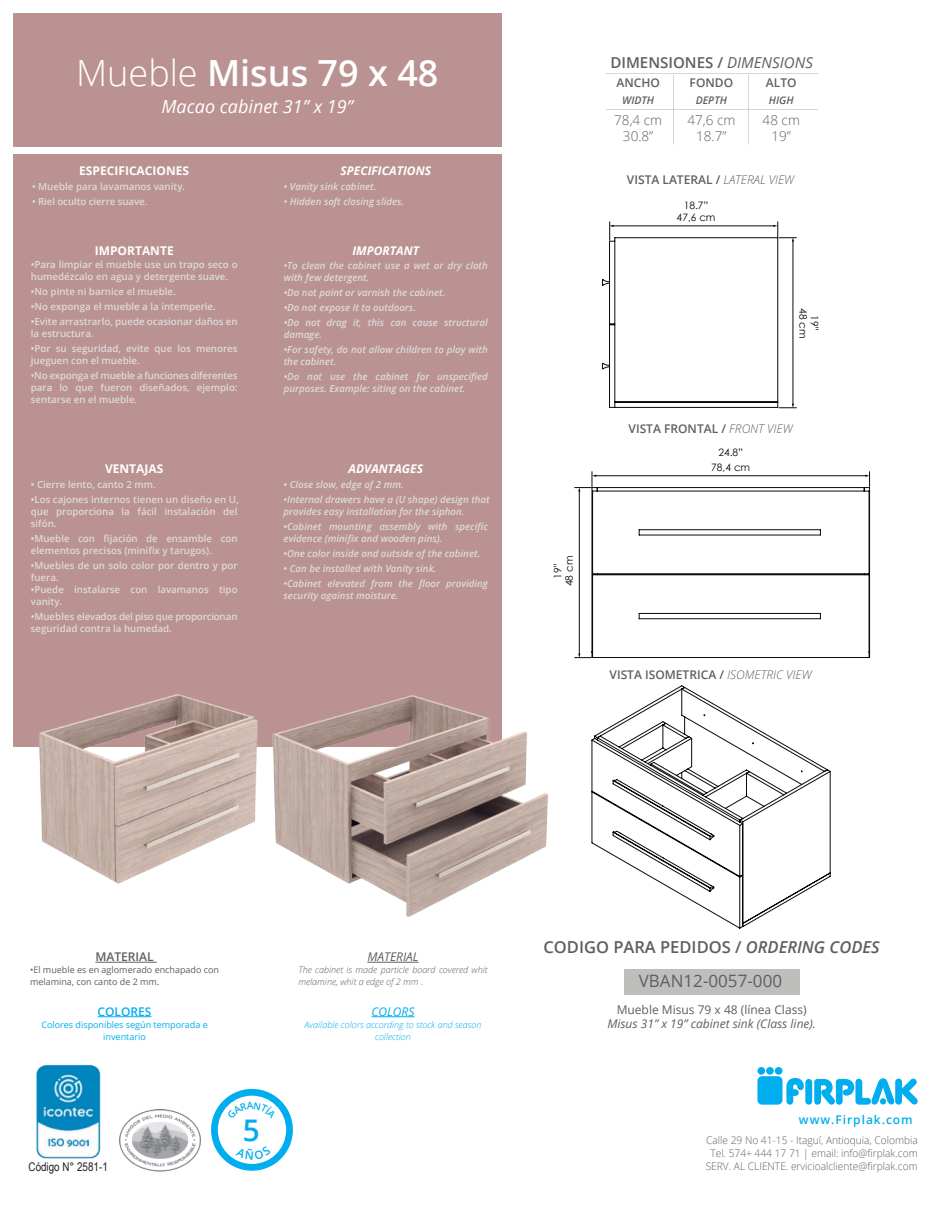
<style>
.page{position:relative;width:944px;height:1214px;background:#fff}
.page>*{position:absolute;margin:0;border:0;box-sizing:border-box;transform-origin:0 0}
.t1{font:600 36px "Open Sans";color:#fff}
.t2{font:600 29.7px "Open Sans";color:#00aeef}
.t3{font:italic 18px "Open Sans";color:#fff}
.t4{font:16.95px "Open Sans";color:#5e5f62}
.t5{font:600 16.5px "Open Sans";color:#5e5f62}
.t6{font:600 15px "Open Sans";color:#5e5f62}
.t7{font:300 13.5px/15.9px "Open Sans";color:#5e5f62;text-align:center}
.t8{font:600 12px "Open Sans";color:#5e5f62}
.t9{font:italic 12px "Open Sans";color:#5e5f62}
.t10{font:700 12px "Open Sans";color:#fff}
.t11{font:italic 700 12px "Open Sans";color:#fff}
.t12{font:12px "Open Sans";color:#5e5f62}
.t13{font:600 12px "Open Sans";letter-spacing:.08em;color:#00aeef}
.t14{font:12px "Arial Narrow";color:#231f20}
.t15{font:600 12px "Open Sans";color:#00aeef}
.t16{font:italic 12px "Open Sans";color:#00aeef}
.t17{font:300 10.5px/12.6px "Open Sans";color:#5e5f62;text-align:center}
.t18{font:italic 600 10.5px "Open Sans";color:#5e5f62}
.t19{font:10.2px "Century Gothic";color:#0c090d}
.t20{font:600 9.75px/12px "Open Sans";color:#dddbd9}
.t21{font:italic 600 9.75px/12px "Open Sans";color:#dddbd9}
.t22{font:italic 300 9px/12px "Open Sans";color:#5e5f62}
.t23{font:9px/12px "Open Sans";color:#5e5f62}
.t24{font:italic 300 9px/12px "Open Sans";color:#00aeef;text-align:center}
.t25{font:9px/12px "Open Sans";color:#00aeef;text-align:center}
.s1{font-weight:300}
.s2{font-weight:400;font-style:italic}
.s3{font-weight:300;font-style:italic}
.s4{font-style:italic}
</style>
<div class="page">
<img style="left:119px;top:1109px;width:81px;height:62px">
<img style="left:36px;top:1064px;width:65px;height:95px">
<div style="left:757px;top:1076px;width:25px;height:28px;background:#00aeef;border-radius:5px"></div>
<div style="left:757px;top:1067px;width:8px;height:7px;background:#00aeef;border-radius:50%"></div>
<div style="left:766px;top:1067px;width:7px;height:7px;background:#00aeef;border-radius:50%"></div>
<div style="left:774px;top:1067px;width:8px;height:7px;background:#00aeef;border-radius:50%"></div>
<svg style="left:786px;top:1078px;width:18px;height:26px"></svg>
<div style="left:805px;top:1079px;width:7px;height:25px;background:#00aeef;border-radius:3px"></div>
<svg style="left:814px;top:1078px;width:104px;height:27px"></svg>
<div style="left:13px;top:13px;width:488px;height:733px;background:#ba9292"></div>
<div style="left:0;top:147px;width:931px;height:6px;background:#fff"></div>
<hr style="left:95px;top:962px;width:62px;height:1px;background:#5e5f62">
<hr style="left:367px;top:962px;width:51px;height:1px;background:#5e5f62">
<div style="left:623px;top:969px;width:176px;height:25px;background:#bebebd"></div>
<hr style="left:98px;top:1016px;width:53px;height:1px;background:#00aeef">
<hr style="left:371px;top:1016px;width:43px;height:1px;background:#00aeef">
<img style="left:269px;top:692px;width:279px;height:225px">
<img style="left:35px;top:694px;width:227px;height:190px">
<hr style="left:595px;top:475px;width:271px;height:1px;background:#0c090e">
<hr style="left:579px;top:491px;width:1px;height:163px;background:#0c090e">
<hr style="left:592px;top:491px;width:277px;height:1px;background:#0c090d">
<hr style="left:592px;top:573px;width:277px;height:1px;background:#0c090d">
<hr style="left:592px;top:491px;width:1px;height:83px;background:#0c090d">
<hr style="left:868px;top:491px;width:1px;height:83px;background:#0c090d">
<hr style="left:597px;top:487px;width:267px;height:1px;background:#0c090d">
<svg style="left:574px;top:652px;width:18px;height:6px"></svg>
<hr style="left:591px;top:487px;width:1px;height:165px;background:#0c090d">
<svg style="left:574px;top:471px;width:24px;height:20px"></svg>
<hr style="left:592px;top:574px;width:277px;height:1px;background:#0c090d">
<hr style="left:868px;top:575px;width:1px;height:82px;background:#0c090d">
<hr style="left:592px;top:657px;width:277px;height:1px;background:#0c090d">
<hr style="left:592px;top:575px;width:1px;height:82px;background:#0c090d">
<hr style="left:869px;top:487px;width:1px;height:165px;background:#0c090d">
<svg style="left:864px;top:471px;width:6px;height:20px"></svg>
<hr style="left:639px;top:618px;width:181px;height:1px;background:#0c090d">
<hr style="left:639px;top:613px;width:181px;height:1px;background:#0c090d">
<hr style="left:639px;top:535px;width:181px;height:1px;background:#0c090d">
<hr style="left:639px;top:529px;width:181px;height:1px;background:#0c090d">
<svg style="left:602px;top:222px;width:194px;height:186px"></svg>
<svg style="left:591px;top:685px;width:239px;height:243px"></svg>
<svg style="left:211px;top:1088px;width:82px;height:82px"></svg>
<h1 class="t1" style="left:76px;top:48px;width:364px"><span class="s1">Mueble</span> Misus 79 x 48</h1>
<h3 class="t3" style="left:161px;top:94px;width:193px">Macao cabinet 31” x 19”</h3>
<p class="t10" style="left:79px;top:162px;width:111px">ESPECIFICACIONES</p>
<p class="t20" style="left:32px;top:180px;width:155px">• Mueble para lavamanos vanity.</p>
<p class="t20" style="left:32px;top:195px;width:117px">• Riel oculto cierre suave.</p>
<p class="t11" style="left:340px;top:162px;width:92px">SPECIFICATIONS</p>
<p class="t21" style="left:284px;top:180px;width:94px">• Vanity sink cabinet.</p>
<p class="t21" style="left:284px;top:195px;width:122px">• Hidden soft closing slides.</p>
<p class="t10" style="left:95px;top:242px;width:80px">IMPORTANTE</p>
<p class="t11" style="left:352px;top:242px;width:68px">IMPORTANT</p>
<p class="t21" style="left:284px;top:259px;width:206px">•To clean the cabinet use a wet or dry cloth with few detergent.</p>
<p class="t21" style="left:284px;top:286px;width:163px">•Do not paint or varnish the cabinet.</p>
<p class="t21" style="left:284px;top:301px;width:134px">•Do not expose it to outdoors.</p>
<p class="t21" style="left:284px;top:316px;width:206px">•Do not drag it, this can cause structural damage.</p>
<p class="t21" style="left:284px;top:343px;width:206px">•For safety, do not allow children to play with the cabinet.</p>
<p class="t21" style="left:284px;top:370px;width:206px">•Do not use the cabinet for unspecified purposes. Example: siting on the cabinet.</p>
<p class="t20" style="left:31px;top:258px;width:208px">•Para limpiar el mueble use un trapo seco o humedézcalo en agua y detergente suave.</p>
<p class="t20" style="left:31px;top:285px;width:146px">•No pinte ni barnice el mueble.</p>
<p class="t20" style="left:31px;top:300px;width:187px">•No exponga el mueble a la intemperie.</p>
<p class="t20" style="left:31px;top:315px;width:208px">•Evite arrastrarlo, puede ocasionar daños en la estructura.</p>
<p class="t20" style="left:31px;top:342px;width:208px">•Por su seguridad, evite que los menores jueguen con el mueble.</p>
<p class="t20" style="left:31px;top:369px;width:208px;text-align:justify">•No exponga el mueble a funciones diferentes para lo que fueron diseñados, ejemplo: sentarse en el mueble.</p>
<p class="t10" style="left:105px;top:460px;width:60px">VENTAJAS</p>
<p class="t20" style="left:31px;top:478px;width:127px">• Cierre lento, canto 2 mm.</p>
<p class="t20" style="left:31px;top:493px;width:209px;text-align:justify">•Los cajones internos tienen un diseño en U, que proporciona la fácil instalación del sifón.</p>
<p class="t20" style="left:31px;top:532px;width:208px">•Mueble con fijación de ensamble con elementos precisos (minifix y tarugos).</p>
<p class="t20" style="left:31px;top:559px;width:208px">•Muebles de un solo color por dentro y por fuera.</p>
<p class="t20" style="left:31px;top:583px;width:208px">•Puede instalarse con lavamanos tipo vanity.</p>
<p class="t20" style="left:31px;top:610px;width:208px">•Muebles elevados del piso que proporcionan seguridad contra la humedad.</p>
<p class="t11" style="left:348px;top:460px;width:76px">ADVANTAGES</p>
<p class="t21" style="left:283px;top:478px;width:122px">• Close slow, edge of 2 mm.</p>
<p class="t21" style="left:283px;top:493px;width:208px">•Internal drawers have a (U shape) design that provides easy installation for the siphon.</p>
<p class="t21" style="left:283px;top:520px;width:206px">•Cabinet mounting assembly with specific evidence (minifix and wooden pins).</p>
<p class="t21" style="left:283px;top:547px;width:198px">•One color inside and outside of the cabinet.</p>
<p class="t21" style="left:283px;top:562px;width:154px">• Can be installed with Vanity sink.</p>
<p class="t21" style="left:283px;top:577px;width:206px">•Cabinet elevated from the floor providing security against moisture.</p>
<p class="t19" style="left:562px;top:586px;width:32px;rotate:-90deg">48 cm</p>
<p class="t19" style="left:550px;top:579px;width:18px;rotate:-90deg">19”</p>
<h3 class="t6" style="left:610px;top:53px;width:204px">DIMENSIONES / <span class="s2">DIMENSIONS</span></h3>
<p class="t8" style="left:616px;top:75px;width:45px">ANCHO</p>
<p class="t18" style="left:622px;top:93px;width:33px">WIDTH</p>
<p class="t8" style="left:689px;top:75px;width:45px">FONDO</p>
<p class="t18" style="left:695px;top:93px;width:33px">DEPTH</p>
<p class="t8" style="left:766px;top:75px;width:32px">ALTO</p>
<p class="t18" style="left:768px;top:93px;width:26px">HIGH</p>
<h3 class="t7" style="left:614px;top:112px;width:49px">78,4 cm</h3>
<h3 class="t7" style="left:687px;top:112px;width:49px">47,6 cm<br>18.7”</h3>
<h3 class="t7" style="left:623px;top:128px;width:32px">30.8”</h3>
<h3 class="t7" style="left:762px;top:112px;width:39px">48 cm<br>19”</h3>
<p class="t8" style="left:627px;top:171px;width:169px">VISTA LATERAL / <span class="s3">LATERAL VIEW</span></p>
<p class="t19" style="left:683px;top:198px;width:26px">18.7”</p>
<p class="t19" style="left:676px;top:210px;width:40px">47,6 cm</p>
<p class="t19" style="left:810px;top:308px;width:32px;rotate:90deg">48 cm</p>
<p class="t19" style="left:821px;top:315px;width:18px;rotate:90deg">19”</p>
<p class="t8" style="left:628px;top:420px;width:166px">VISTA FRONTAL / <span class="s3">FRONT VIEW</span></p>
<p class="t19" style="left:718px;top:445px;width:26px">24.8”</p>
<p class="t19" style="left:711px;top:460px;width:40px">78,4 cm</p>
<p class="t8" style="left:609px;top:666px;width:204px">VISTA ISOMETRICA / <span class="s3">ISOMETRIC VIEW</span></p>
<p class="t8" style="left:95px;top:948px;width:60px">MATERIAL</p>
<p class="t9" style="left:367px;top:948px;width:53px">MATERIAL</p>
<p class="t22" style="left:298px;top:963px;width:191px">The cabinet is made particle board covered whit melamine, whit a edge of 2 mm .</p>
<p class="t23" style="left:30px;top:963px;width:191px">•El mueble es en aglomerado enchapado con melamina, con canto de 2 mm.</p>
<p class="t15" style="left:98px;top:1003px;width:55px">COLORES</p>
<p class="t16" style="left:371px;top:1003px;width:44px">COLORS</p>
<p class="t25" style="left:41px;top:1018px;width:168px">Colores disponibles según temporada e inventario</p>
<p class="t24" style="left:304px;top:1018px;width:178px">Available colors according to stock and season collection</p>
<p class="t14" style="left:29px;top:1158px;width:81px">Código N° 2581-1</p>
<h2 class="t2" style="left:243px;top:1109px;width:18px">5</h2>
<h3 class="t5" style="left:543px;top:936px;width:338px">CODIGO PARA PEDIDOS / <span class="s4">ORDERING CODES</span></h3>
<h3 class="t4" style="left:638px;top:969px;width:145px">VBAN12-0057-000</h3>
<p class="t12" style="left:616px;top:1001px;width:191px">Mueble Misus 79 x 48 (línea Class)</p>
<p class="t9" style="left:607px;top:1015px;width:210px">Misus 31” x 19” cabinet sink (Class line).</p>
<p class="t13" style="left:799px;top:1111px;width:115px">www.Firplak.com</p>
<p class="t17" style="left:705px;top:1133px;width:213px">Calle 29 No 41-15 - Itaguí, Antioquia, Colombia<br>Tel. 574+ 444 17 71 | email: info@firplak.com<br>SERV. AL CLIENTE. ervicioalcliente@firplak.com</p>
</div>
